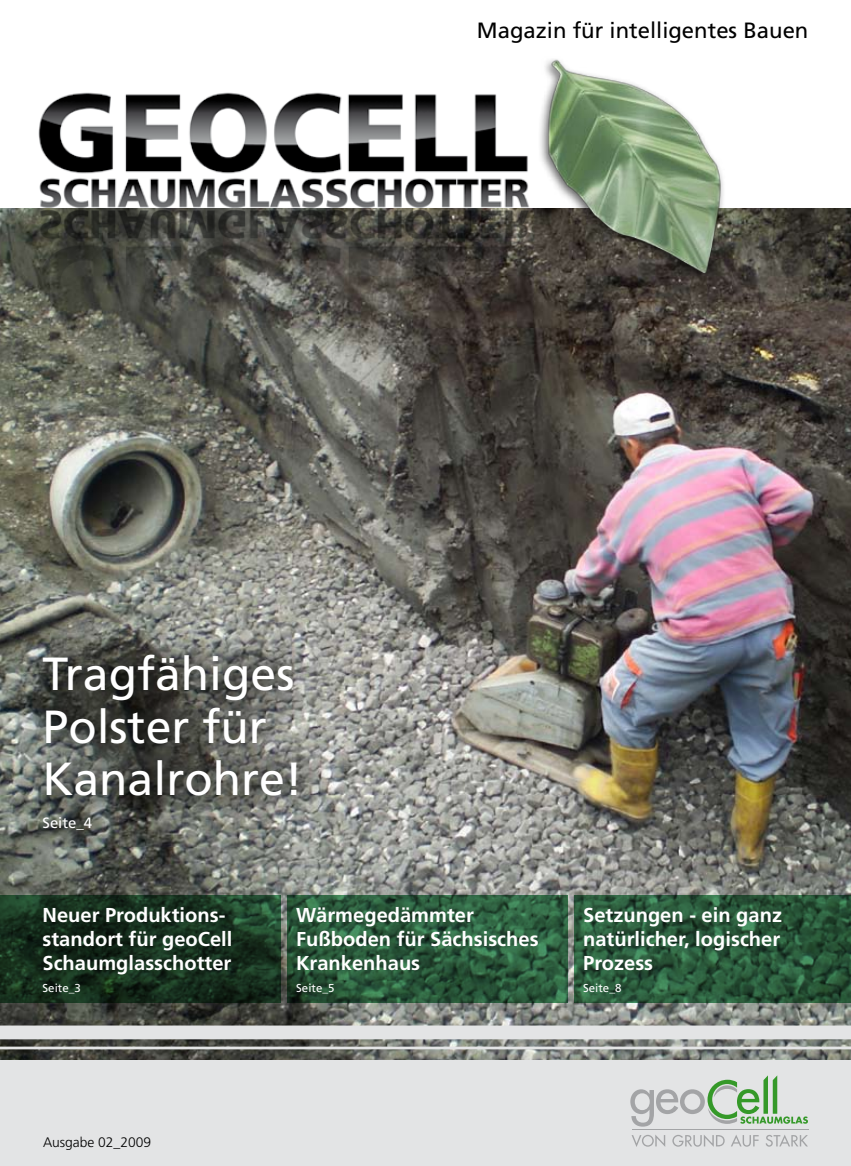
<style>
.page{position:relative;width:851px;height:1166px;background:#fff}
.page>*{position:absolute;margin:0;border:0;box-sizing:border-box;transform-origin:0 0}
.t1{font:46.35px/52.5px "Frutiger";color:#fff}
.t2{font:22.05px "Frutiger";color:#000}
.t3{font:700 20.1px/24.2px "Frutiger";color:#fff}
.t4{font:14.85px "Frutiger";color:#fff}
.t5{font:300 13.8px "Frutiger";color:#000}
.t6{font:11.55px "Frutiger";color:#fff}
</style>
<div class="page">
<img style="left:0;top:208px;width:850px;height:852px">
<svg style="left:7px;top:619px;width:516px;height:298px;background:#7a7b76"></svg>
<hr style="left:0;top:1046px;width:850px;height:3px;background:#e3e4e5">
<div style="left:0;top:1025px;width:850px;height:13px;background:#e3e4e5"></div>
<div style="left:0;top:1060px;width:850px;height:105px;background:#e3e4e5"></div>
<hr style="left:631px;top:1129px;width:177px;height:1px;background:#a3a4a6">
<svg style="left:631px;top:1135px;width:34px;height:11px"></svg>
<svg style="left:672px;top:1135px;width:52px;height:11px"></svg>
<svg style="left:731px;top:1135px;width:27px;height:11px"></svg>
<svg style="left:765px;top:1135px;width:42px;height:11px"></svg>
<svg style="left:630px;top:1075px;width:177px;height:51px"></svg>
<div style="left:536px;top:54px;width:293px;height:261px;background:#000;opacity:.6"></div>
<img style="left:536px;top:54px;width:199px;height:233px">
<svg style="left:574px;top:894px;width:276px;height:108px;background:#2a573a"></svg>
<svg style="left:287px;top:894px;width:281px;height:108px;background:#2b5a3c"></svg>
<svg style="left:0;top:894px;width:281px;height:108px;background:#17301e"></svg>
<img style="left:22px;top:59px;width:525px;height:316px">
<p class="t2" style="left:477px;top:18px;width:333px">Magazin für intelligentes Bauen</p>
<h1 class="t1" style="left:43px;top:647px;width:262px">Tragfähiges<br>Polster für<br>Kanalrohre!</h1>
<p class="t4" style="left:43px;top:814px;width:51px">Seite_4</p>
<p class="t3" style="left:43px;top:902px;width:191px">Neuer Produktions&shy;standort für geoCell<br>Schaumglasschotter</p>
<p class="t3" style="left:296px;top:902px;width:244px">Wärmegedämmter<br>Fußboden für Sächsisches<br>Krankenhaus</p>
<p class="t6" style="left:43px;top:981px;width:40px">Seite_3</p>
<p class="t6" style="left:296px;top:981px;width:40px">Seite_5</p>
<p class="t3" style="left:583px;top:902px;width:200px;text-align:justify">Setzungen - ein ganz natürlicher, logischer Prozess</p>
<p class="t6" style="left:583px;top:981px;width:40px">Seite_8</p>
<p class="t5" style="left:43px;top:1133px;width:110px">Ausgabe 02_2009</p>
</div>
